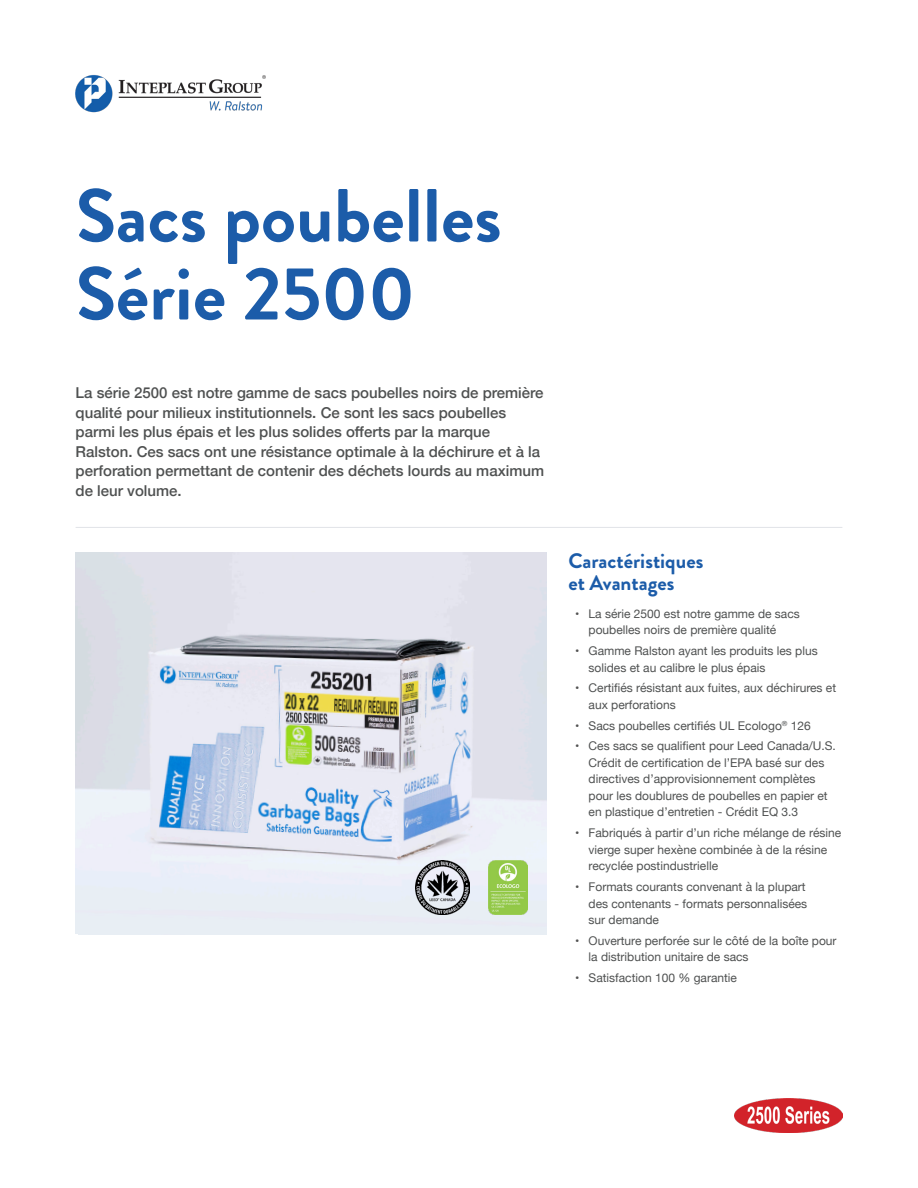
<style>
.page{position:relative;width:918px;height:1188px;background:#fff}
.page>*{position:absolute;margin:0;border:0;box-sizing:border-box;transform-origin:0 0}
.t1{font:700 75px "Brandon Grotesque";color:#1c5ca9}
.Subheaders_-_Bullete{font:700 21px "Brandon Grotesque";color:#1c5ca9}
.Copy_-_Product_Info{font:500 15px/19.5px "Helvetica Neue";color:#4f5151}
.t2{font:12px/16.5px "Helvetica Neue";color:#4f5151}
.s1{color:#515151}
</style>
<div class="page">
<img style="left:75px;top:75px;width:191px;height:38px">
<img style="left:734px;top:1099px;width:108px;height:34px">
<img style="left:76px;top:553px;width:471px;height:381px">
<img style="left:489px;top:861px;width:39px;height:54px">
<hr style="left:76px;top:527px;width:766px;height:1px;background:#e1e3e8">
<img style="left:416px;top:861px;width:54px;height:54px">
<p class="t1" style="left:76px;top:163px;width:428px">Sacs poubelles</p>
<p class="t1" style="left:76px;top:241px;width:341px">Série 2500</p>
<p class="Copy_-_Product_Info" style="left:76px;top:382px;width:470px">La série 2500 est notre gamme de sacs poubelles noirs de première qualité pour milieux institutionnels. Ce sont les sacs poubelles parmi les plus épais et les plus solides offerts par la marque Ralston. Ces sacs ont une résistance optimale à la déchirure et à la perforation permettant de contenir des déchets lourds au maximum de leur volume.</p>
<p class="Subheaders_-_Bullete" style="left:568px;top:546px;width:137px">Caractéristiques</p>
<p class="Subheaders_-_Bullete" style="left:568px;top:568px;width:108px">et Avantages</p>
<p class="t2" style="left:589px;top:606px;width:213px;text-indent:-14px"><span class="s1">•</span> La série 2500 est notre gamme de sacs poubelles noirs de première qualité</p>
<p class="t2" style="left:589px;top:643px;width:231px;text-indent:-14px"><span class="s1">•</span> Gamme Ralston ayant les produits les plus solides et au calibre le plus épais</p>
<p class="t2" style="left:589px;top:681px;width:249px;text-indent:-14px"><span class="s1">•</span> Certifiés résistant aux fuites, aux déchirures et aux perforations</p>
<p class="t2" style="left:575px;top:718px;width:237px"><span class="s1">•</span> Sacs poubelles certifiés UL Ecologo<sup>®</sup> 126</p>
<p class="t2" style="left:589px;top:739px;width:249px;text-indent:-14px"><span class="s1">•</span> Ces sacs se qualifient pour Leed Canada/U.S.<br>Crédit de certification de l’EPA basé sur des directives d’approvisionnement complètes pour les doublures de poubelles en papier et en plastique d’entretien - Crédit EQ 3.3</p>
<p class="t2" style="left:589px;top:825px;width:254px;text-indent:-14px"><span class="s1">•</span> Fabriqués à partir d’un riche mélange de résine vierge super hexène combinée à de la résine recyclée postindustrielle</p>
<p class="t2" style="left:589px;top:879px;width:220px;text-indent:-14px"><span class="s1">•</span> Formats courants convenant à la plupart des contenants - formats personnalisées sur demande</p>
<p class="t2" style="left:589px;top:933px;width:250px;text-indent:-14px"><span class="s1">•</span> Ouverture perforée sur le côté de la boîte pour la distribution unitaire de sacs</p>
<p class="t2" style="left:575px;top:970px;width:163px"><span class="s1">•</span> Satisfaction 100 % garantie</p>
</div>
